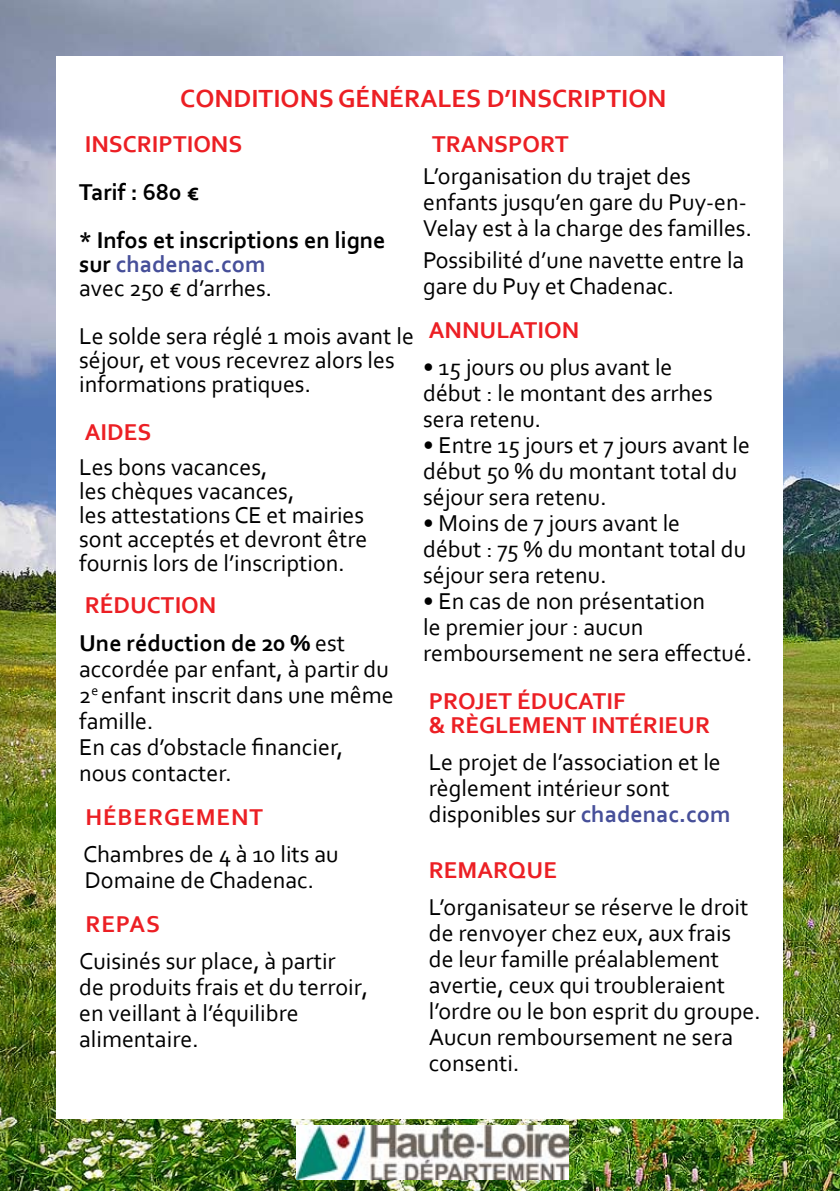
<style>
.page{position:relative;width:840px;height:1191px;background:#fff}
.page>*{position:absolute;margin:0;border:0;box-sizing:border-box;transform-origin:0 0}
.t1{font:700 26px "Corbel";color:#ec1f24}
.t2{font:24px/26px "Corbel";color:#000}
.t3{font:700 24px "Corbel";color:#ec1f24}
.t4{font:700 24px/48px "Corbel";color:#000}
.t5{font:700 24px "Corbel";letter-spacing:.04em;color:#ec1f24}
.s1{font-weight:700}
.s2{font-weight:700;color:#464f99}
.s3{color:#ec1f24}
.s4{font-weight:400}
</style>
<div class="page">
<img style="left:0;top:0;width:839px;height:1191px">
<img style="left:296px;top:1125px;width:272px;height:54px">
<div style="left:57px;top:57px;width:725px;height:1062px;background:#fff"></div>
<p class="t1" style="left:180px;top:82px;width:19px">COND</p>
<p class="t1" style="left:251px;top:82px;width:395px">ITIONS GÉN ÉRALES D’INSCRIPTION</p>
<p class="t3" style="left:85px;top:129px;width:159px">INSCRIPTIONS</p>
<p class="t4" style="left:79px;top:167px;width:308px">Tarif : 680 €<br>* Infos et inscriptions en ligne</p>
<p class="t2" style="left:79px;top:251px;width:194px;line-height:24px"><span class="s1">sur</span> <span class="s2">chadenac.com </span>avec 250 € d’arrhes.</p>
<p class="t2" style="left:79px;top:323px;width:336px;line-height:24px">Le solde sera réglé 1 mois avant le séjour, et vous recevrez alors les informations pratiques.</p>
<p class="t3" style="left:85px;top:417px;width:68px">AIDES</p>
<p class="t2" style="left:79px;top:454px;width:289px;line-height:24px">Les bons vacances,<br>les chèques vacances,<br>les attestations CE et mairies sont acceptés et devront être fournis lors de l’inscription.</p>
<p class="t3" style="left:85px;top:590px;width:45px">RÉDUC</p>
<p class="t4" style="left:79px;top:586px;width:267px;line-height:37.4px;text-indent:82px"><span class="s3">TION<br></span>Une réduction de 20 % <span class="s4">est</span></p>
<p class="t2" style="left:79px;top:655px;width:316px">accordée par enfant, à partir du<br>2<sup>e</sup> enfant inscrit dans une même famille.<br>En cas d’obstacle financier, nous contacter.</p>
<p class="t5" style="left:85px;top:801px;width:175px">hÉbergement</p>
<p class="t2" style="left:83px;top:840px;width:257px">Chambres de 4 à 10 lits au<br>Domaine de Chadenac.</p>
<p class="t3" style="left:85px;top:909px;width:76px">RE PAS</p>
<p class="t2" style="left:79px;top:947px;width:290px">Cuisinés sur place, à partir<br>de produits frais et du terroir, en veillant à l’équilibre alimentaire.</p>
<p class="t3" style="left:432px;top:130px;width:138px">TRAN SPORT</p>
<p class="t2" style="left:423px;top:163px;width:330px">L’organisation du trajet des enfants jusqu’en gare du Puy-en-<br>Velay est à la charge des familles.</p>
<p class="t2" style="left:423px;top:246px;width:322px">Possibilité d’une navette entre la gare du Puy et Chadenac.</p>
<p class="t3" style="left:428px;top:315px;width:33px">ANNU</p>
<p class="t3" style="left:496px;top:315px;width:65px">LATION</p>
<p class="t2" style="left:423px;top:354px;width:291px">• 15 jours ou plus avant le début : le montant des arrhes sera retenu.</p>
<p class="t2" style="left:423px;top:432px;width:328px">• Entre 15 jours et 7 jours avant le début 50 % du montant total du séjour sera retenu.</p>
<p class="t2" style="left:423px;top:510px;width:324px">• Moins de 7 jours avant le<br>début : 75 % du montant total du séjour sera retenu.</p>
<p class="t2" style="left:423px;top:587px;width:330px">• En cas de non présentation<br>le premier jour : aucun remboursement ne sera effectué.</p>
<p class="t3" style="left:428px;top:686px;width:118px">PROJET ÉDUC</p>
<p class="t3" style="left:578px;top:686px;width:49px">ATIF</p>
<p class="t3" style="left:428px;top:710px;width:96px">&amp; RÈGLEMEN</p>
<p class="t3" style="left:572px;top:710px;width:108px">T INTÉRIEUR</p>
<p class="t2" style="left:428px;top:748px;width:303px">Le projet de l’association et le règlement intérieur sont disponibles sur <span class="s2">chadenac.com</span></p>
<p class="t3" style="left:428px;top:855px;width:16px">REM</p>
<p class="t3" style="left:477px;top:855px;width:64px">ARQUE</p>
<p class="t2" style="left:428px;top:893px;width:333px">L’organisateur se réserve le droit de renvoyer chez eux, aux frais de leur famille préalablement avertie, ceux qui troubleraient l’ordre ou le bon esprit du groupe.<br>Aucun remboursement ne sera consenti.</p>
</div>
